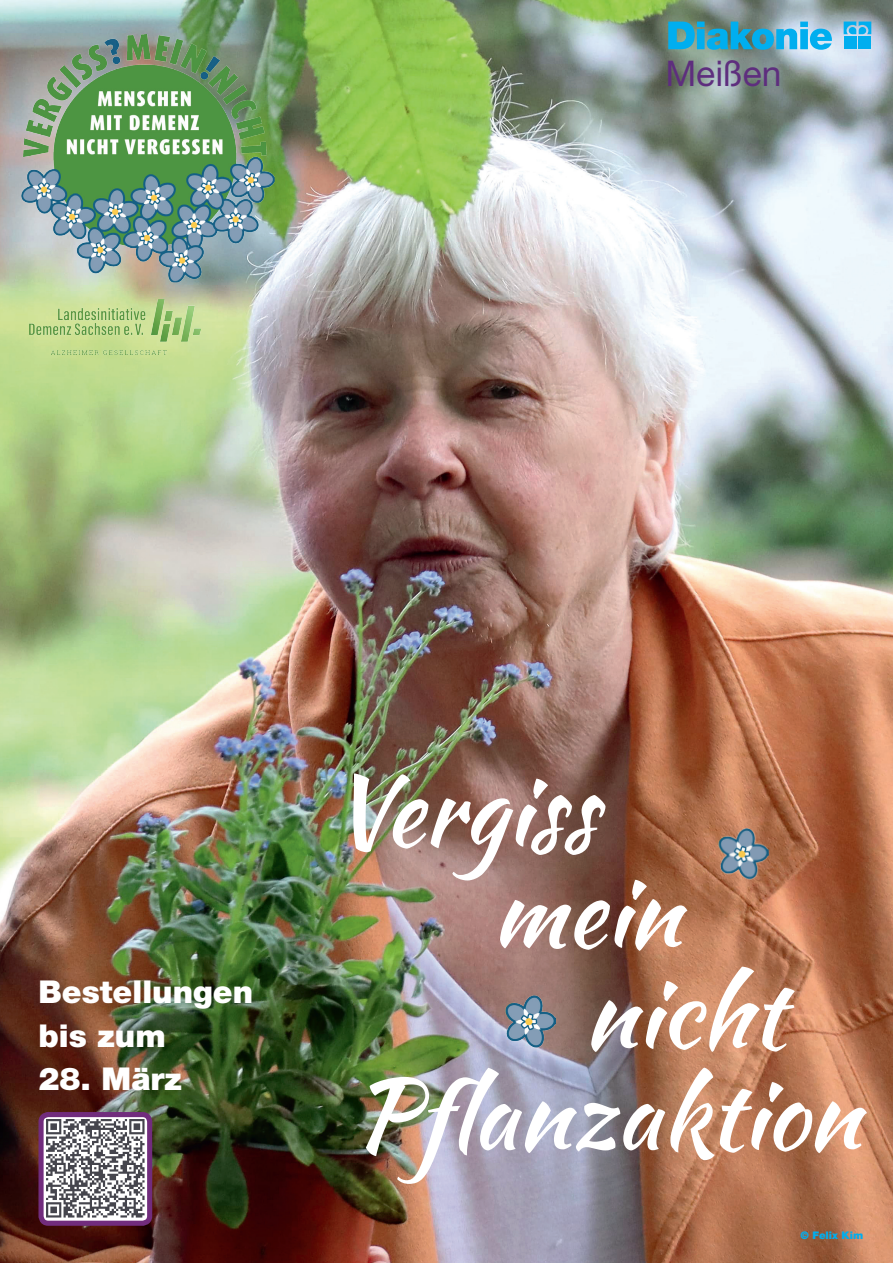
<style>
.page{position:relative;width:893px;height:1263px;background:#fff}
.page>*{position:absolute;margin:0;border:0;box-sizing:border-box;transform-origin:0 0}
.t1{font:96.9px "Kaushan Script";color:#fff}
.t2{font:35.4px "Helvetica Neue LT Std";color:#5e2e7e}
.t3{font:900 31.5px/43.5px "Helvetica Neue LT Std";color:#fff}
.t4{font:900 10.5px "Helvetica Neue LT Std";color:#00aeef}
</style>
<div class="page">
<img style="left:0;top:0;width:893px;height:1263px">
<img style="left:21px;top:34px;width:254px;height:248px">
<svg style="left:668px;top:22px;width:164px;height:28px;background:#3faacd"></svg>
<svg style="left:844px;top:22px;width:27px;height:12px"></svg>
<div style="left:844px;top:37px;width:12px;height:12px;background:#00aeef"></div>
<div style="left:859px;top:37px;width:12px;height:12px;background:#00aeef"></div>
<img style="left:44px;top:1118px;width:102px;height:102px">
<div style="left:38px;top:1112px;width:114px;height:114px;border:5px solid #712c7d;border-radius:7px"></div>
<img style="left:504px;top:991px;width:51px;height:58px">
<img style="left:716px;top:823px;width:54px;height:60px">
<img style="left:30px;top:300px;width:170px;height:54px">
<p class="t2" style="left:665px;top:53px;width:118px">Meißen</p>
<p class="t3" style="left:38px;top:970px;width:216px">Bestellungen bis zum</p>
<p class="t3" style="left:38px;top:1057px;width:145px">28. März</p>
<p class="t1" style="left:330px;top:740px;width:268px">Vergiss</p>
<p class="t1" style="left:492px;top:841px;width:190px">mein</p>
<p class="t1" style="left:584px;top:942px;width:202px">nicht</p>
<p class="t1" style="left:353px;top:1043px;width:508px">Pflanzaktion</p>
<p class="t4" style="left:800px;top:1228px;width:64px">© Felix Kim</p>
</div>
